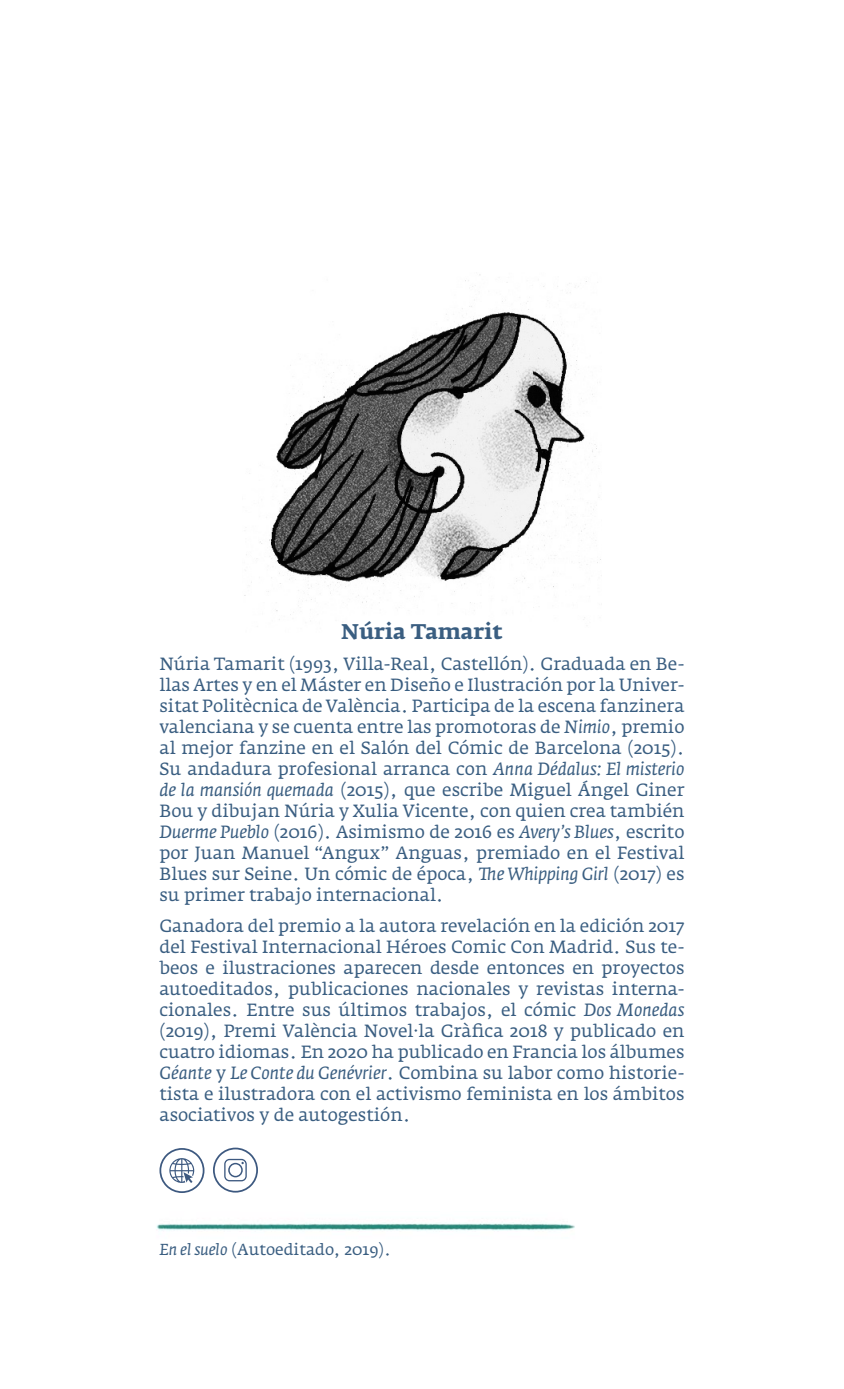
<style>
.page{position:relative;width:844px;height:1389px;background:#fff}
.page>*{position:absolute;margin:0;border:0;box-sizing:border-box;transform-origin:0 0}
.Bio{font:700 21px "Fedra Serif A Pro";color:#3a5e81}
.Bio-2{font:17.5px/21px "Fedra Serif A Pro";color:#3a5e81;text-align:justify}
.Bio-3{font:15.75px "Fedra Serif A Pro";color:#3a5e81}
.s1{font-style:italic}
</style>
<div class="page">
<img style="left:244px;top:274px;width:357px;height:346px">
<img style="left:156px;top:1223px;width:419px;height:8px">
<svg style="left:159px;top:1148px;width:45px;height:45px"></svg>
<svg style="left:213px;top:1148px;width:45px;height:45px"></svg>
<p class="Bio" style="left:341px;top:618px;width:163px">Núria Tamarit</p>
<p class="Bio-2" style="left:159px;top:653px;width:526px">Núria Tamarit (1993, Villa-Real, Castellón). Graduada en Be&shy;llas Artes y en el Máster en Diseño e Ilustración por la Univer&shy;sitat Politècnica de València. Participa de la escena fanzinera valenciana y se cuenta entre las promotoras de <span class="s1">Nimio</span>, premio al mejor fanzine en el Salón del Cómic de Barcelona (2015).<br>Su andadura profesional arranca con <span class="s1">Anna Dédalus: El misterio de la mansión quemada</span> (2015), que escribe Miguel Ángel Giner Bou y dibujan Núria y Xulia Vicente, con quien crea también <span class="s1">Duerme Pueblo</span> (2016). Asimismo de 2016 es <span class="s1">Avery’s Blues</span>, escrito por Juan Manuel “Angux” Anguas, premiado en el Festival Blues sur Seine. Un cómic de época, <span class="s1">The Whipping Girl</span> (2017) es su primer trabajo internacional.</p>
<p class="Bio-2" style="left:159px;top:915px;width:526px">Ganadora del premio a la autora revelación en la edición 2017 del Festival Internacional Héroes Comic Con Madrid. Sus te&shy;beos e ilustraciones aparecen desde entonces en proyectos autoeditados, publicaciones nacionales y revistas interna&shy;cionales. Entre sus últimos trabajos, el cómic <span class="s1">Dos Monedas </span>(2019), Premi València Novel·la Gràfica 2018 y publicado en cuatro idiomas. En 2020 ha publicado en Francia los álbumes <span class="s1">Géante</span> y <span class="s1">Le Conte du Genévrier</span>. Combina su labor como historie&shy;tista e ilustradora con el activismo feminista en los ámbitos asociativos y de autogestión.</p>
<p class="Bio-3" style="left:159px;top:1239px;width:233px"><span class="s1">En el suelo</span> (Autoeditado, 2019).</p>
</div>
